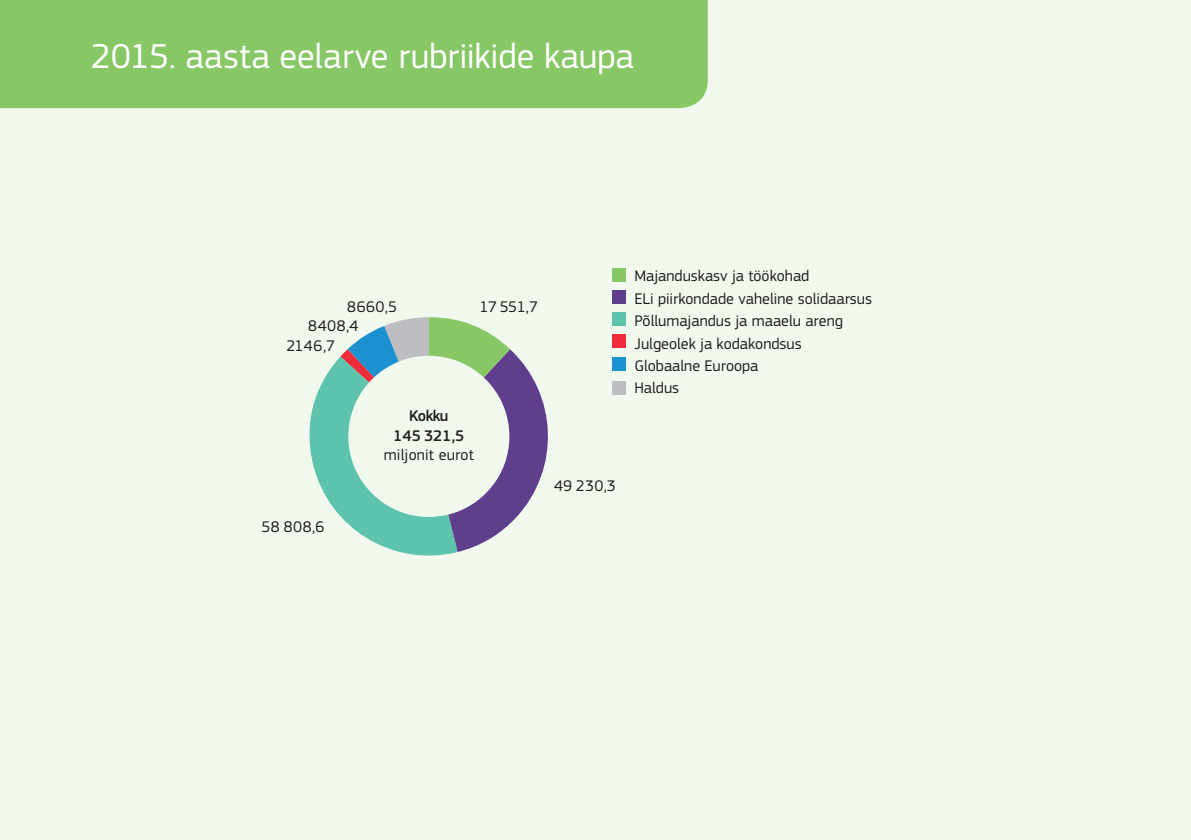
<style>
.page{position:relative;width:1191px;height:840px;background:#fff}
.page>*{position:absolute;margin:0;border:0;box-sizing:border-box;transform-origin:0 0}
.title_1{font:36px "EC Square Sans Pro";color:#fff}
.t1{font:16px/22.4px "EC Square Sans Pro";color:#231f20}
.t2{font:500 16px/19.2px "EC Square Sans Pro";letter-spacing:-.02em;color:#231f20;text-align:center}
.s1{font-weight:400}
</style>
<div class="page">
<div style="left:0;top:0;width:1191px;height:839px;background:#f1f8ed"></div>
<div style="left:0;top:0;width:707px;height:108px;background:#87c765"></div>
<div style="left:612px;top:268px;width:13px;height:13px;background:#87c765"></div>
<div style="left:612px;top:290px;width:13px;height:13px;background:#603e8e"></div>
<div style="left:612px;top:312px;width:13px;height:13px;background:#5dc3ad"></div>
<div style="left:612px;top:334px;width:13px;height:13px;background:#ee2c3b"></div>
<div style="left:612px;top:357px;width:13px;height:13px;background:#1d90d0"></div>
<div style="left:612px;top:380px;width:13px;height:14px;background:#bcbdc0"></div>
<svg style="left:309px;top:317px;width:239px;height:238px"></svg>
<p class="title_1" style="left:91px;top:35px;width:544px">2015. aasta eelarve rubriikide kaupa</p>
<p class="t1" style="left:347px;top:295px;width:51px">8660,5</p>
<p class="t1" style="left:308px;top:315px;width:52px">8408,4</p>
<p class="t1" style="left:286px;top:334px;width:50px">2146,7</p>
<p class="t1" style="left:479px;top:295px;width:60px">17 551,7</p>
<p class="t1" style="left:261px;top:515px;width:64px">58 808,6</p>
<p class="t2" style="left:384px;top:406px;width:92px">Kokku<br>145 321,5 <span class="s1">miljonit eurot</span></p>
<p class="t1" style="left:554px;top:474px;width:63px">49 230,3</p>
<p class="t1" style="left:634px;top:265px;width:239px">Majanduskasv ja töökohad<br>ELi piirkondade vaheline solidaarsus<br>Põllumajandus ja maaelu areng<br>Julgeolek ja kodakondsus<br>Globaalne Euroopa<br>Haldus</p>
</div>
